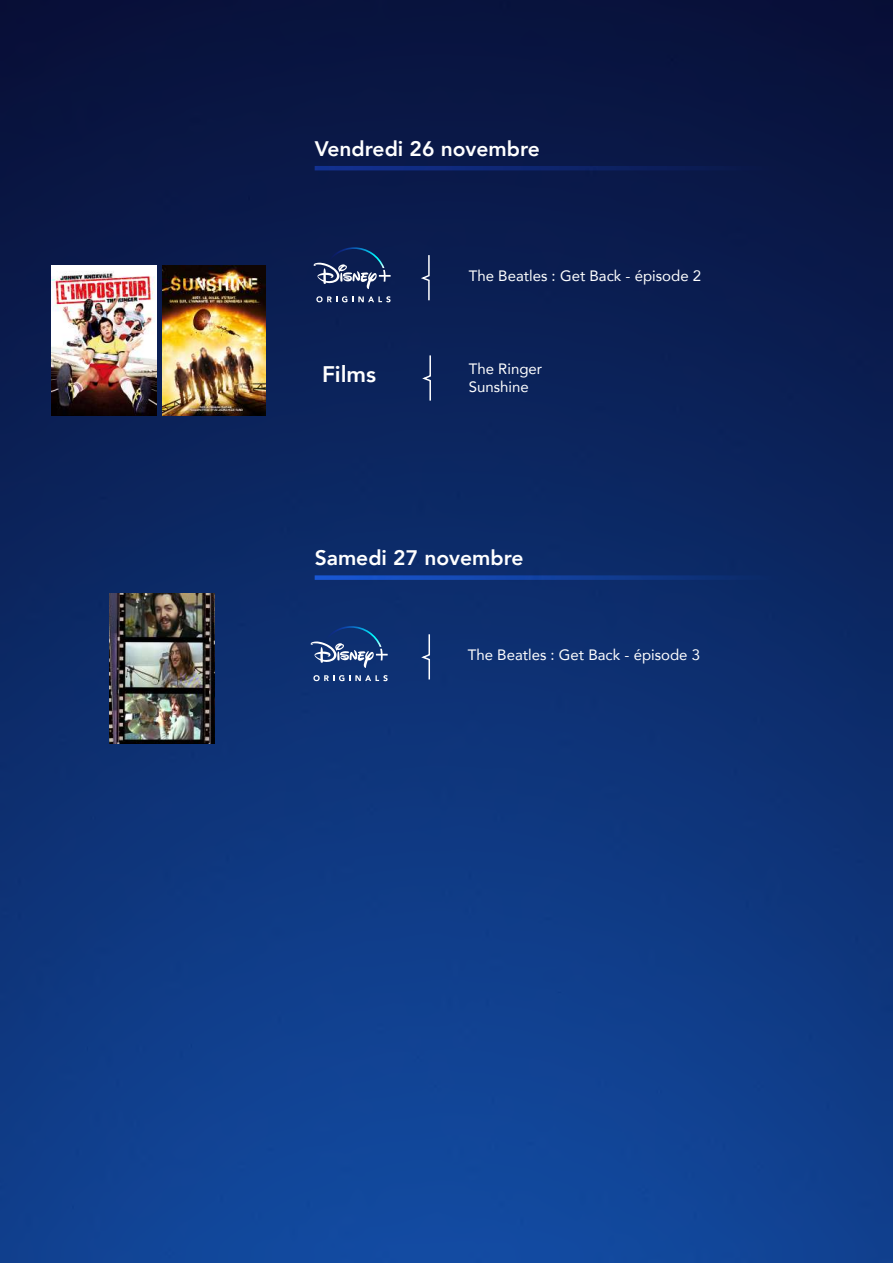
<style>
.page{position:relative;width:893px;height:1263px;background:#fff}
.page>*{position:absolute;margin:0;border:0;box-sizing:border-box;transform-origin:0 0}
.t1{font:800 22.5px "Avenir";color:#fff}
.t2{font:800 21px "Avenir";color:#fff}
.t3{font:15px/18px "Avenir";color:#fff}
</style>
<div class="page">
<img style="left:0;top:0;width:893px;height:1263px">
<img style="left:51px;top:266px;width:106px;height:150px">
<img style="left:162px;top:266px;width:103px;height:150px">
<img style="left:109px;top:594px;width:106px;height:149px">
<svg style="left:315px;top:575px;width:464px;height:5px;background:#113e9a"></svg>
<svg style="left:311px;top:626px;width:77px;height:42px;background:#2f4f87"></svg>
<svg style="left:313px;top:675px;width:75px;height:6px"></svg>
<svg style="left:315px;top:166px;width:464px;height:4px;background:#0e246d"></svg>
<svg style="left:314px;top:247px;width:77px;height:42px;background:#2d406c"></svg>
<svg style="left:316px;top:296px;width:75px;height:6px"></svg>
<svg style="left:419px;top:254px;width:11px;height:48px"></svg>
<svg style="left:420px;top:354px;width:12px;height:48px"></svg>
<svg style="left:419px;top:633px;width:12px;height:48px"></svg>
<h2 class="t2" style="left:315px;top:132px;width:227px">Vendredi 26 novembre</h2>
<p class="t3" style="left:469px;top:266px;width:234px">The Beatles : Get Back - épisode 2</p>
<h1 class="t1" style="left:322px;top:356px;width:56px">Films</h1>
<p class="t3" style="left:469px;top:360px;width:75px">The Ringer<br>Sunshine</p>
<h2 class="t2" style="left:315px;top:542px;width:210px">Samedi 27 novembre</h2>
<p class="t3" style="left:468px;top:645px;width:234px">The Beatles : Get Back - épisode 3</p>
</div>
